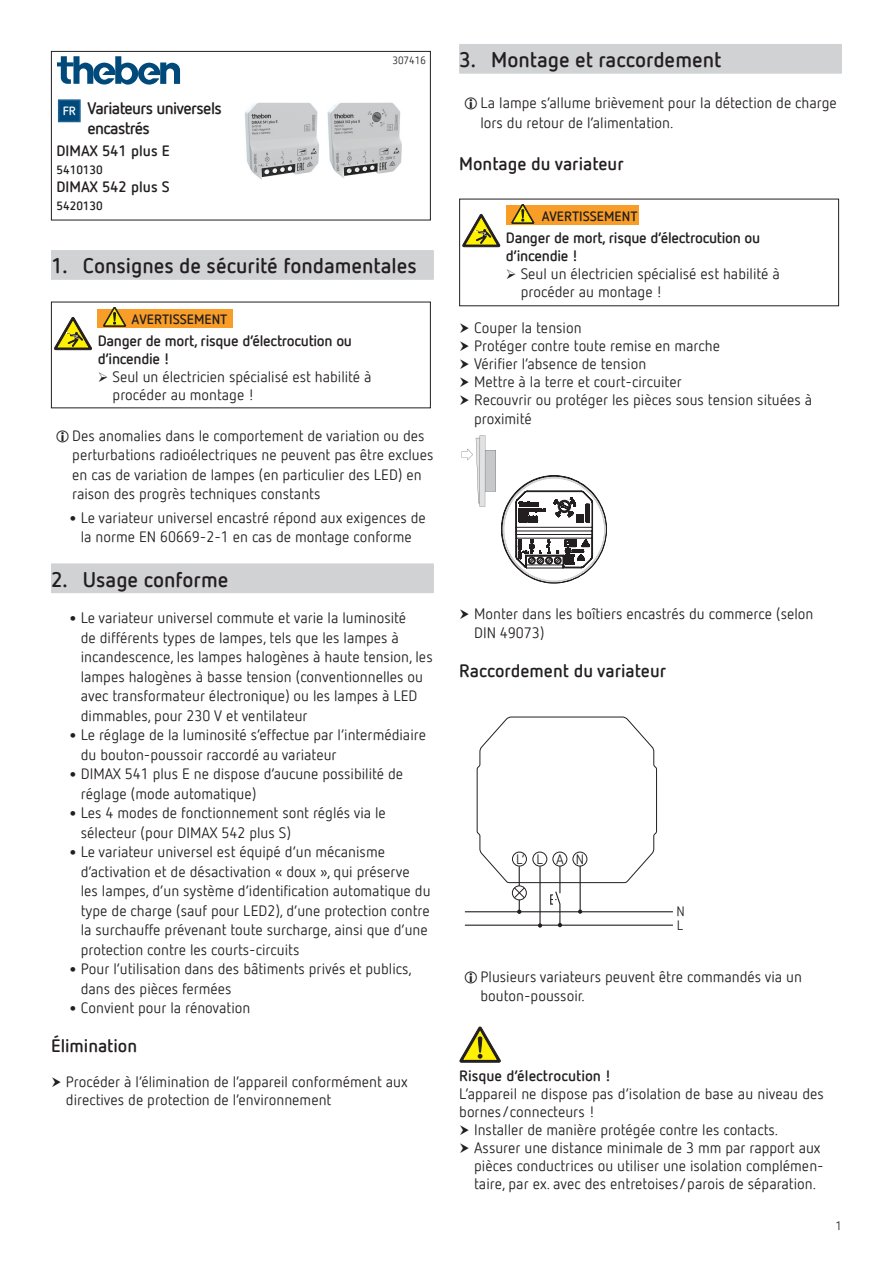
<style>
.page{position:relative;width:893px;height:1263px;background:#fff}
.page>*{position:absolute;margin:0;border:0;box-sizing:border-box;transform-origin:0 0}
.t1{font:700 21px "Netto Offc Pro";color:#231f20}
.p_heading_level02{font:700 18px "Netto Offc Pro";color:#231f20}
.p_body_name{font:700 16.5px/19.5px "Netto Offc Pro";letter-spacing:-.04em;color:#231f20}
.t2{font:15px/19.5px "Netto Offc Pro";color:#231f20}
.Gefahrenquelle{font:700 15px/18px "Netto Offc Pro";letter-spacing:-.02em;color:#231f20}
.Gefahrenquelle-2{font:700 15px "Netto Offc Pro";color:#231f20}
.p_body_product{font:700 15px "Netto Offc Pro";color:#231f20}
.p_body_productNr{font:700 15px "Netto Offc Pro";color:#231f20}
.t3{font:700 13.5px "Netto Offc Pro";color:#231f20}
.t4{font:13.5px/13.5px "Netto Offc Pro";color:#231f20}
.p_body_productNr-2{font:700 12px "Netto Offc Pro";color:#231f20}
.p_body_language{font:700 12px "Netto Offc Pro";color:#fff}
.t5{font:12px "Netto Offc Pro";color:#231f20}
.t6{font:10.5px "Netto Offc Pro";color:#231f20}
.s1{font-size:27px}
</style>
<div class="page">
<div style="left:51px;top:251px;width:383px;height:29px;background:#d8d9db"></div>
<div style="left:51px;top:250px;width:383px;height:29px;background:#d1d2d4"></div>
<div style="left:51px;top:565px;width:383px;height:28px;background:#d1d2d4"></div>
<div style="left:51px;top:563px;width:383px;height:29px;background:#d1d2d4"></div>
<div style="left:51px;top:51px;width:380px;height:169px;border:1px solid #231f20"></div>
<div style="left:59px;top:100px;width:21px;height:21px;background:#004a7b"></div>
<div style="left:58px;top:99px;width:23px;height:23px;border:2px solid #1d6190"></div>
<svg style="left:57px;top:56px;width:123px;height:29px"></svg>
<img style="left:244px;top:102px;width:75px;height:78px">
<img style="left:327px;top:102px;width:75px;height:76px">
<svg style="left:54px;top:317px;width:38px;height:33px"></svg>
<div style="left:98px;top:309px;width:135px;height:19px;background:#f89d27"></div>
<svg style="left:103px;top:307px;width:23px;height:19px"></svg>
<div style="left:459px;top:45px;width:383px;height:29px;background:#d1d2d4"></div>
<div style="left:459px;top:44px;width:383px;height:28px;background:#d1d2d4"></div>
<svg style="left:462px;top:214px;width:38px;height:33px"></svg>
<div style="left:506px;top:206px;width:133px;height:19px;background:#f89d27"></div>
<svg style="left:512px;top:204px;width:22px;height:19px"></svg>
<svg style="left:461px;top:435px;width:146px;height:149px"></svg>
<hr style="left:465px;top:925px;width:208px;height:1px;background:#231f20">
<hr style="left:465px;top:911px;width:208px;height:1px;background:#231f20">
<svg style="left:477px;top:716px;width:180px;height:212px"></svg>
<svg style="left:459px;top:1027px;width:42px;height:35px"></svg>
<p class="p_body_language" style="left:63px;top:103px;width:15px">FR</p>
<p class="p_body_name" style="left:88px;top:98px;width:136px">Variateurs universels encastrés</p>
<p class="p_body_product" style="left:56px;top:141px;width:115px">DIMAX 541 plus E</p>
<p class="p_body_productNr-2" style="left:56px;top:162px;width:48px">5410130</p>
<p class="p_body_productNr" style="left:56px;top:177px;width:115px">DIMAX 542 plus S</p>
<p class="p_body_productNr-2" style="left:56px;top:198px;width:48px">5420130</p>
<p class="t6" style="left:392px;top:53px;width:35px">307416</p>
<p class="t1" style="left:51px;top:252px;width:367px">1. Consignes de sécurité fondamentales</p>
<p class="t3" style="left:132px;top:311px;width:97px">AVERTISSEMENT</p>
<p class="Gefahrenquelle" style="left:98px;top:331px;width:256px">Danger de mort, risque d’électrocution ou d’incendie !</p>
<p class="t2" style="left:113px;top:367px;width:261px;line-height:18px">Seul un électricien spécialisé est habilité à procéder au montage !</p>
<p class="t2" style="left:72px;top:425px;width:363px">Des anomalies dans le comportement de variation ou des perturbations radioélectriques ne peuvent pas être exclues en cas de variation de lampes (en particulier des LED) en raison des progrès techniques constants</p>
<p class="t2" style="left:66px;top:507px;width:361px;text-align:center"><span class="s1">•</span>Le variateur universel encastré répond aux exigences de la norme EN 60669-2-1 en cas de montage conforme</p>
<p class="t1" style="left:51px;top:565px;width:179px">2. Usage conforme</p>
<p class="t2" style="left:81px;top:608px;width:353px;text-indent:-15px"><span class="s1">•</span>Le variateur universel commute et varie la luminosité<br>de différents types de lampes, tels que les lampes à incandescence, les lampes halogènes à haute tension, les lampes halogènes à basse tension (conventionnelles ou avec transformateur électronique) ou les lampes à LED dimmables, pour 230 V et ventilateur</p>
<p class="t2" style="left:81px;top:725px;width:347px;text-indent:-15px"><span class="s1">•</span>Le réglage de la luminosité s’effectue par l’intermédiaire du bouton-poussoir raccordé au variateur</p>
<p class="t2" style="left:81px;top:764px;width:324px;text-indent:-15px"><span class="s1">•</span>DIMAX 541 plus E ne dispose d’aucune possibilité de réglage (mode automatique)</p>
<p class="t2" style="left:81px;top:803px;width:307px;text-indent:-15px"><span class="s1">•</span>Les 4 modes de fonctionnement sont réglés via le sélecteur (pour DIMAX 542 plus S)</p>
<p class="t2" style="left:81px;top:842px;width:351px;text-indent:-15px"><span class="s1">•</span>Le variateur universel est équipé d’un mécanisme d’activation et de désactivation « doux », qui préserve les lampes, d’un système d’identification automatique du type de charge (sauf pour LED2), d’une protection contre la surchauffe prévenant toute surcharge, ainsi que d’une protection contre les courts-circuits</p>
<p class="t2" style="left:81px;top:959px;width:333px;text-indent:-15px"><span class="s1">•</span>Pour l’utilisation dans des bâtiments privés et publics, dans des pièces fermées</p>
<p class="t2" style="left:66px;top:998px;width:186px"><span class="s1">•</span>Convient pour la rénovation</p>
<p class="p_heading_level02" style="left:51px;top:1033px;width:88px">Élimination</p>
<p class="t2" style="left:66px;top:1072px;width:343px;line-height:18px">Procéder à l’élimination de l’appareil conformément aux directives de protection de l’environnement</p>
<p class="t1" style="left:459px;top:46px;width:264px">3. Montage et raccordement</p>
<p class="t2" style="left:480px;top:93px;width:358px">La lampe s’allume brièvement pour la détection de charge lors du retour de l’alimentation.</p>
<p class="p_heading_level02" style="left:459px;top:152px;width:166px">Montage du variateur</p>
<p class="t3" style="left:542px;top:208px;width:97px">AVERTISSEMENT</p>
<p class="Gefahrenquelle" style="left:506px;top:228px;width:256px">Danger de mort, risque d’électrocution ou d’incendie !</p>
<p class="t2" style="left:521px;top:264px;width:261px;line-height:18px">Seul un électricien spécialisé est habilité à procéder au montage !</p>
<p class="t2" style="left:474px;top:317px;width:109px">Couper la tension</p>
<p class="t2" style="left:474px;top:335px;width:247px">Protéger contre toute remise en marche</p>
<p class="t2" style="left:474px;top:353px;width:174px">Vérifier l’absence de tension</p>
<p class="t2" style="left:474px;top:371px;width:209px">Mettre à la terre et court-circuiter</p>
<p class="t2" style="left:474px;top:389px;width:340px">Recouvrir ou protéger les pièces sous tension situées à proximité</p>
<p class="t2" style="left:474px;top:603px;width:341px">Monter dans les boîtiers encastrés du commerce (selon<br>DIN 49073)</p>
<p class="p_heading_level02" style="left:459px;top:659px;width:209px">Raccordement du variateur</p>
<p class="t4" style="left:516px;top:852px;width:70px">L‘LAN</p>
<p class="t4" style="left:676px;top:904px;width:10px">N<br>L</p>
<p class="t2" style="left:480px;top:966px;width:323px">Plusieurs variateurs peuvent être commandés via un bouton-poussoir.</p>
<p class="Gefahrenquelle-2" style="left:459px;top:1065px;width:153px">Risque d’électrocution !</p>
<p class="t2" style="left:459px;top:1084px;width:366px;line-height:18px">L’appareil ne dispose pas d’isolation de base au niveau des bornes/connecteurs !</p>
<p class="t2" style="left:474px;top:1119px;width:306px">Installer de manière protégée contre les contacts.</p>
<p class="t2" style="left:474px;top:1138px;width:351px;line-height:18px">Assurer une distance minimale de 3 mm par rapport aux pièces conductrices ou utiliser une isolation complémen&shy;taire, par ex. avec des entretoises/parois de séparation.</p>
<p class="t5" style="left:836px;top:1218px;width:8px">1</p>
</div>
